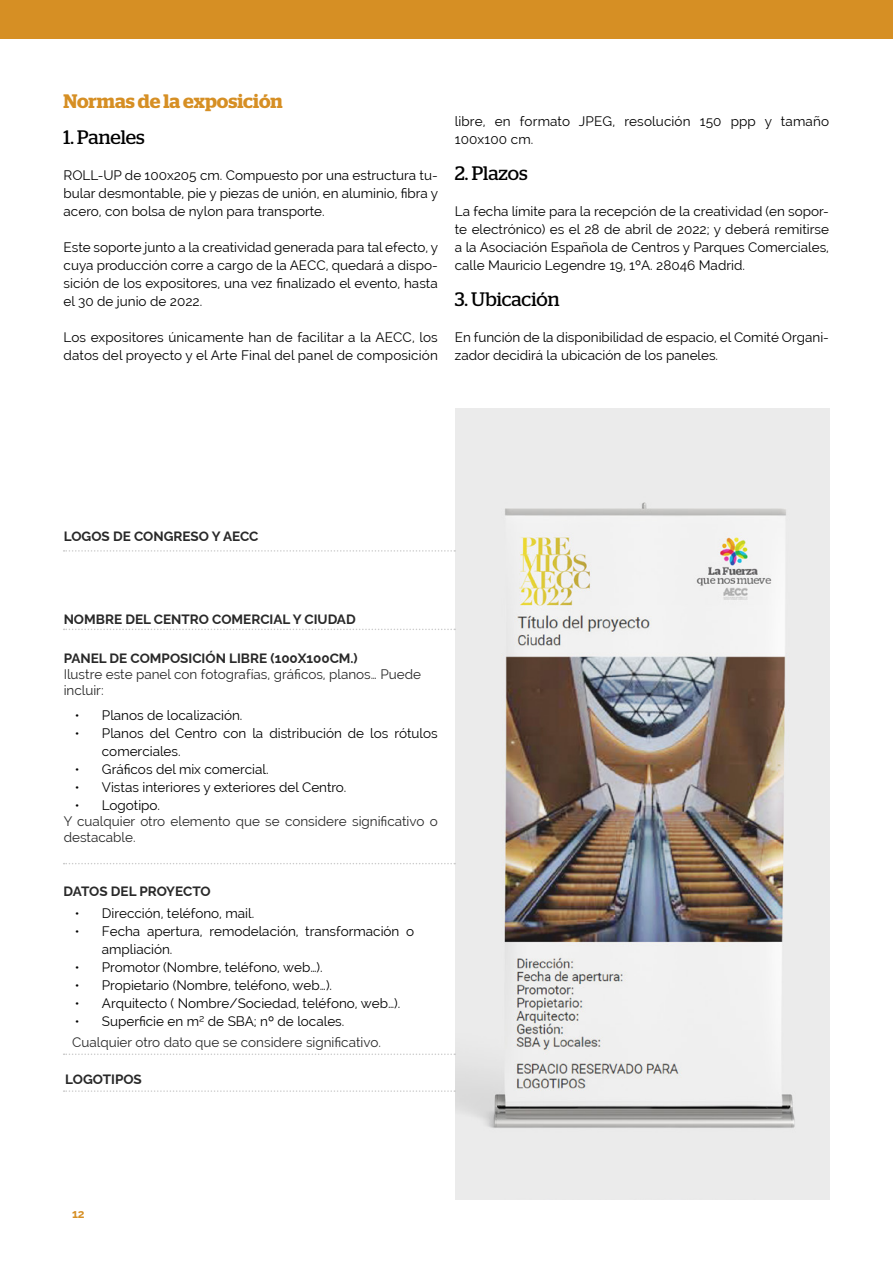
<style>
.page{position:relative;width:893px;height:1263px;background:#fff}
.page>*{position:absolute;margin:0;border:0;box-sizing:border-box;transform-origin:0 0}
.t1{font:19.5px "Stag";letter-spacing:-.005em;color:#000}
.t2{font:600 19.5px "Stag";color:#d68f24}
.t3{font:13.5px/18px "Raleway";color:#000}
.t4{font:13.5px/16.2px "Raleway";color:#292929}
.t5{font:700 13.5px "Raleway";color:#292929}
.t6{font:700 12px "Raleway";color:#d68f24}
</style>
<div class="page">
<img style="left:455px;top:408px;width:374px;height:791px">
<svg style="left:64px;top:550px;width:391px;height:2px"></svg>
<svg style="left:64px;top:629px;width:391px;height:1px"></svg>
<svg style="left:64px;top:863px;width:391px;height:1px"></svg>
<svg style="left:64px;top:1053px;width:391px;height:2px"></svg>
<svg style="left:64px;top:1090px;width:391px;height:2px"></svg>
<div style="left:0;top:0;width:893px;height:38px;background:#d68f24"></div>
<h1 class="t2" style="left:64px;top:90px;width:221px">Normas de la exposición</h1>
<h1 class="t1" style="left:64px;top:126px;width:83px">1. Paneles</h1>
<p class="t3" style="left:64px;top:166px;width:376px;text-align:justify">ROLL-UP de 100x205 cm. Compuesto por una estructura tu&shy;bular desmontable, pie y piezas de unión, en aluminio, fibra y acero, con bolsa de nylon para transporte.</p>
<p class="t3" style="left:64px;top:238px;width:376px;text-align:justify">Este soporte junto a la creatividad generada para tal efecto, y cuya producción corre a cargo de la AECC, quedará a dispo&shy;sición de los expositores, una vez finalizado el evento, hasta el 30 de junio de 2022.</p>
<p class="t3" style="left:64px;top:328px;width:376px">Los expositores únicamente han de facilitar a la AECC, los datos del proyecto y el Arte Final del panel de composición</p>
<p class="t3" style="left:455px;top:112px;width:376px">libre, en formato JPEG, resolución 150 ppp y tamaño<br>100x100 cm.</p>
<h1 class="t1" style="left:455px;top:162px;width:74px">2. Plazos</h1>
<p class="t3" style="left:455px;top:202px;width:376px;text-align:justify">La fecha límite para la recepción de la creatividad (en sopor&shy;te electrónico) es el 28 de abril de 2022; y deberá remitirse a la Asociación Española de Centros y Parques Comerciales, calle Mauricio Legendre 19, 1ºA. 28046 Madrid.</p>
<h1 class="t1" style="left:455px;top:288px;width:106px">3. Ubicación</h1>
<p class="t3" style="left:455px;top:328px;width:376px">En función de la disponibilidad de espacio, el Comité Organi&shy;zador decidirá la ubicación de los paneles.</p>
<p class="t5" style="left:64px;top:525px;width:196px">LOGOS DE CONGRESO Y AECC</p>
<p class="t5" style="left:64px;top:608px;width:294px">NOMBRE DEL CENTRO COMERCIAL Y CIUDAD</p>
<p class="t5" style="left:64px;top:647px;width:296px">PANEL DE COMPOSICIÓN LIBRE (100X100CM.)</p>
<p class="t4" style="left:64px;top:666px;width:359px">Ilustre este panel con fotografías, gráficos, planos… Puede incluir:</p>
<p class="t3" style="left:75px;top:706px;width:169px">• Planos de localización.</p>
<p class="t3" style="left:102px;top:724px;width:337px;text-indent:-27px">• Planos del Centro con la distribución de los rótulos comerciales.</p>
<p class="t3" style="left:75px;top:760px;width:195px">• Gráficos del mix comercial.</p>
<p class="t3" style="left:75px;top:778px;width:273px">• Vistas interiores y exteriores del Centro.</p>
<p class="t3" style="left:75px;top:796px;width:87px">• Logotipo.</p>
<p class="t4" style="left:64px;top:813px;width:376px">Y cualquier otro elemento que se considere significativo o destacable.</p>
<p class="t5" style="left:64px;top:880px;width:149px">DATOS DEL PROYECTO</p>
<p class="t3" style="left:75px;top:904px;width:181px">• Dirección, teléfono, mail.</p>
<p class="t3" style="left:102px;top:922px;width:314px;text-indent:-27px">• Fecha apertura, remodelación, transformación o ampliación.</p>
<p class="t3" style="left:75px;top:958px;width:249px">• Promotor (Nombre, teléfono, web…).</p>
<p class="t3" style="left:75px;top:976px;width:259px">• Propietario (Nombre, teléfono, web…).</p>
<p class="t3" style="left:75px;top:994px;width:327px">• Arquitecto ( Nombre/Sociedad, teléfono, web…).</p>
<p class="t3" style="left:75px;top:1012px;width:271px">• Superficie en m² de SBA; nº de locales.</p>
<p class="t4" style="left:72px;top:1034px;width:310px">Cualquier otro dato que se considere significativo.</p>
<p class="t5" style="left:65px;top:1068px;width:78px">LOGOTIPOS</p>
<p class="t6" style="left:72px;top:1204px;width:14px">12</p>
</div>
